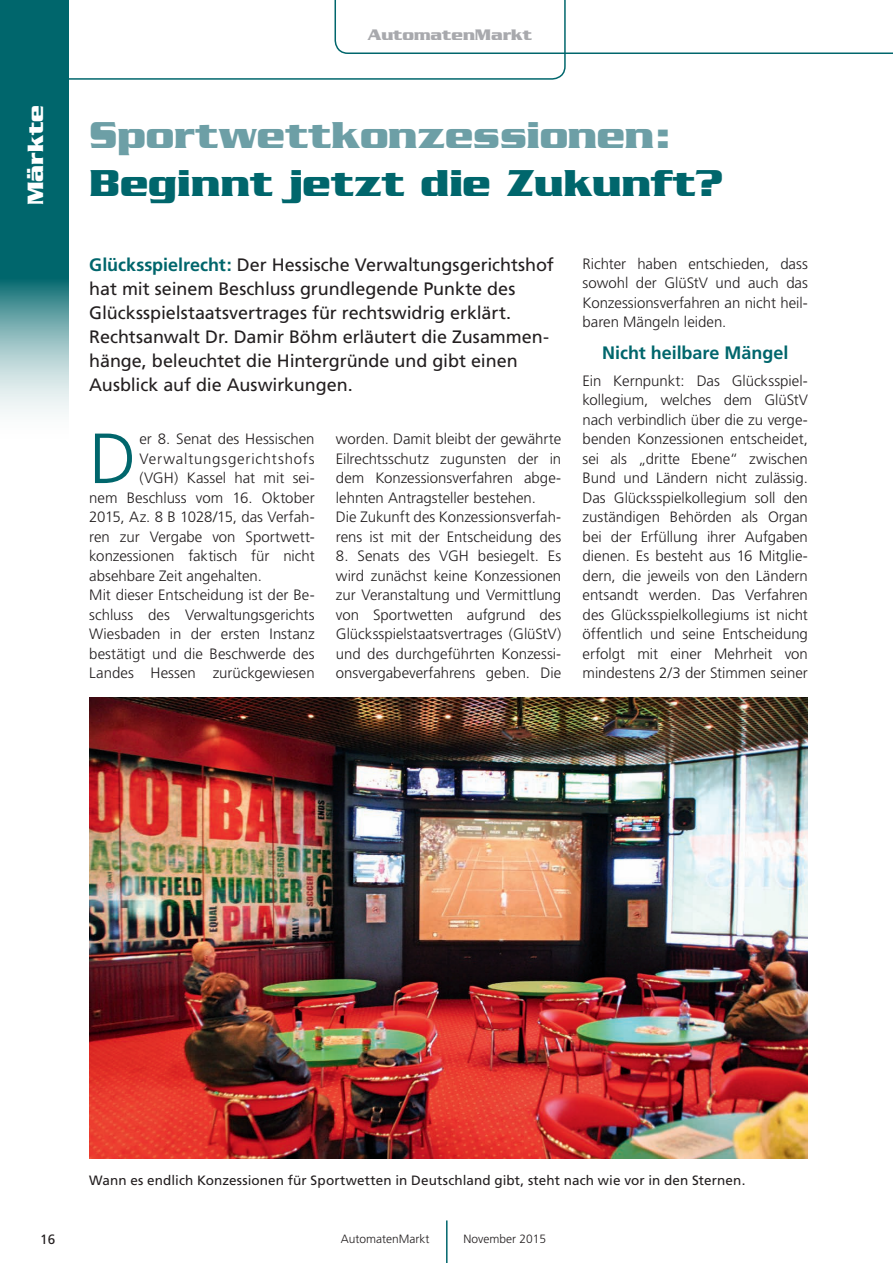
<style>
.page{position:relative;width:893px;height:1263px;background:#fff}
.page>*{position:absolute;margin:0;border:0;box-sizing:border-box;transform-origin:0 0}
.t1{font:300 70.8px "Frutiger";color:#00666c}
.t2{font:700 40.5px "Serpentine";letter-spacing:.005em;color:#00666c}
.t3{font:700 40.5px "Serpentine";letter-spacing:-.005em;color:#6d9fa6}
.t4{font:700 24px "Serpentine";color:#fff}
.t5{font:18px/24px "Frutiger";letter-spacing:-.005em;color:#231f20}
.t6{font:700 18px "Frutiger";color:#00666c}
.t7{font:700 16.5px "Serpentine";color:#a8a9ad}
.t8{font:300 15px/19.5px "Frutiger";color:#231f20;text-align:justify}
.t9{font:300 15px "Frutiger";letter-spacing:-.02em;color:#231f20}
.t10{font:300 15px "Frutiger";letter-spacing:.05em;color:#231f20}
.t11{font:13.5px "Frutiger";letter-spacing:.01em;color:#231f20}
.t12{font:300 12px "Frutiger";color:#231f20}
.s1{font-weight:700;color:#00666c}
</style>
<div class="page">
<svg style="left:0;top:80px;width:68px;height:334px;fill:#00666c"></svg>
<svg style="left:566px;top:52px;width:327px;height:2px"></svg>
<svg style="left:0;top:0;width:566px;height:80px"></svg>
<hr style="left:446px;top:1220px;width:2px;height:43px;background:#00666c">
<img style="left:89px;top:698px;width:719px;height:460px">
<h3 class="t4" style="left:22px;top:205px;width:102px;rotate:-90deg">Märkte</h3>
<p class="t7" style="left:368px;top:25px;width:166px">AutomatenMarkt</p>
<h2 class="t3" style="left:89px;top:111px;width:583px">Sportwettkonzessionen:</h2>
<h2 class="t2" style="left:89px;top:160px;width:636px">Beginnt jetzt die Zukunft?</h2>
<p class="t5" style="left:89px;top:253px;width:466px"><span class="s1">Glücksspielrecht:</span> Der Hessische Verwaltungsgerichtshof hat mit seinem Beschluss grundlegende Punkte des Glücksspielstaatsvertrages für rechtswidrig erklärt.<br>Rechtsanwalt Dr. Damir Böhm erläutert die Zusammen&shy;hänge, beleuchtet die Hintergründe und gibt einen Ausblick auf die Auswirkungen.</p>
<h1 class="t1" style="left:89px;top:419px;width:49px">D</h1>
<p class="t8" style="left:139px;top:429px;width:177px">er 8. Senat des Hessischen</p>
<p class="t10" style="left:139px;top:450px;width:177px">Verwaltungsgerichtshofs</p>
<p class="t8" style="left:139px;top:468px;width:177px">(VGH) Kassel hat mit sei-</p>
<p class="t8" style="left:89px;top:488px;width:227px">nem Beschluss vom 16. Oktober</p>
<p class="t9" style="left:89px;top:508px;width:227px">2015, Az. 8 B 1028/15, das Verfah-</p>
<p class="t8" style="left:89px;top:527px;width:227px">ren zur Vergabe von Sportwett-</p>
<p class="t8" style="left:89px;top:546px;width:227px">konzessionen faktisch für nicht</p>
<p class="t8" style="left:89px;top:566px;width:174px">absehbare Zeit angehalten.</p>
<p class="t8" style="left:89px;top:585px;width:227px">Mit dieser Entscheidung ist der Be-</p>
<p class="t8" style="left:89px;top:605px;width:227px">schluss des Verwaltungsgerichts</p>
<p class="t8" style="left:89px;top:624px;width:227px">Wiesbaden in der ersten Instanz</p>
<p class="t8" style="left:89px;top:644px;width:227px">bestätigt und die Beschwerde des</p>
<p class="t8" style="left:89px;top:663px;width:227px">Landes Hessen zurückgewiesen</p>
<p class="t8" style="left:336px;top:429px;width:227px;text-align:left">worden. Damit bleibt der gewährte Eilrechtsschutz zugunsten der in dem Konzessionsverfahren abge&shy;lehnten Antragsteller bestehen.<br>Die Zukunft des Konzessionsverfah&shy;rens ist mit der Entscheidung des</p>
<p class="t8" style="left:336px;top:546px;width:227px">8. Senats des VGH besiegelt. Es wird zunächst keine Konzessionen zur Veranstaltung und Vermittlung von Sportwetten aufgrund des Glücksspielstaatsvertrages (GlüStV) und des durchgeführten Konzessi&shy;onsvergabeverfahrens geben. Die</p>
<p class="t8" style="left:583px;top:254px;width:227px">Richter haben entschieden, dass sowohl der GlüStV und auch das Konzessionsverfahren an nicht heil&shy;baren Mängeln leiden.</p>
<p class="t6" style="left:602px;top:342px;width:188px">Nicht heilbare Mängel</p>
<p class="t8" style="left:583px;top:371px;width:227px">Ein Kernpunkt: Das Glücksspiel&shy;kollegium, welches dem GlüStV nach verbindlich über die zu verge&shy;benden Konzessionen entscheidet, sei als „dritte Ebene“ zwischen Bund und Ländern nicht zulässig.<br>Das Glücksspielkollegium soll den zuständigen Behörden als Organ bei der Erfüllung ihrer Aufgaben dienen. Es besteht aus 16 Mitglie&shy;dern, die jeweils von den Ländern entsandt werden. Das Verfahren des Glücksspielkollegiums ist nicht öffentlich und seine Entscheidung erfolgt mit einer Mehrheit von mindestens 2/3 der Stimmen seiner</p>
<p class="t11" style="left:89px;top:1172px;width:658px">Wann es endlich Konzessionen für Sportwetten in Deutschland gibt, steht nach wie vor in den Sternen.</p>
<p class="t11" style="left:40px;top:1231px;width:17px">16</p>
<p class="t12" style="left:341px;top:1232px;width:90px">AutomatenMarkt</p>
<p class="t12" style="left:463px;top:1232px;width:84px">November 2015</p>
</div>
